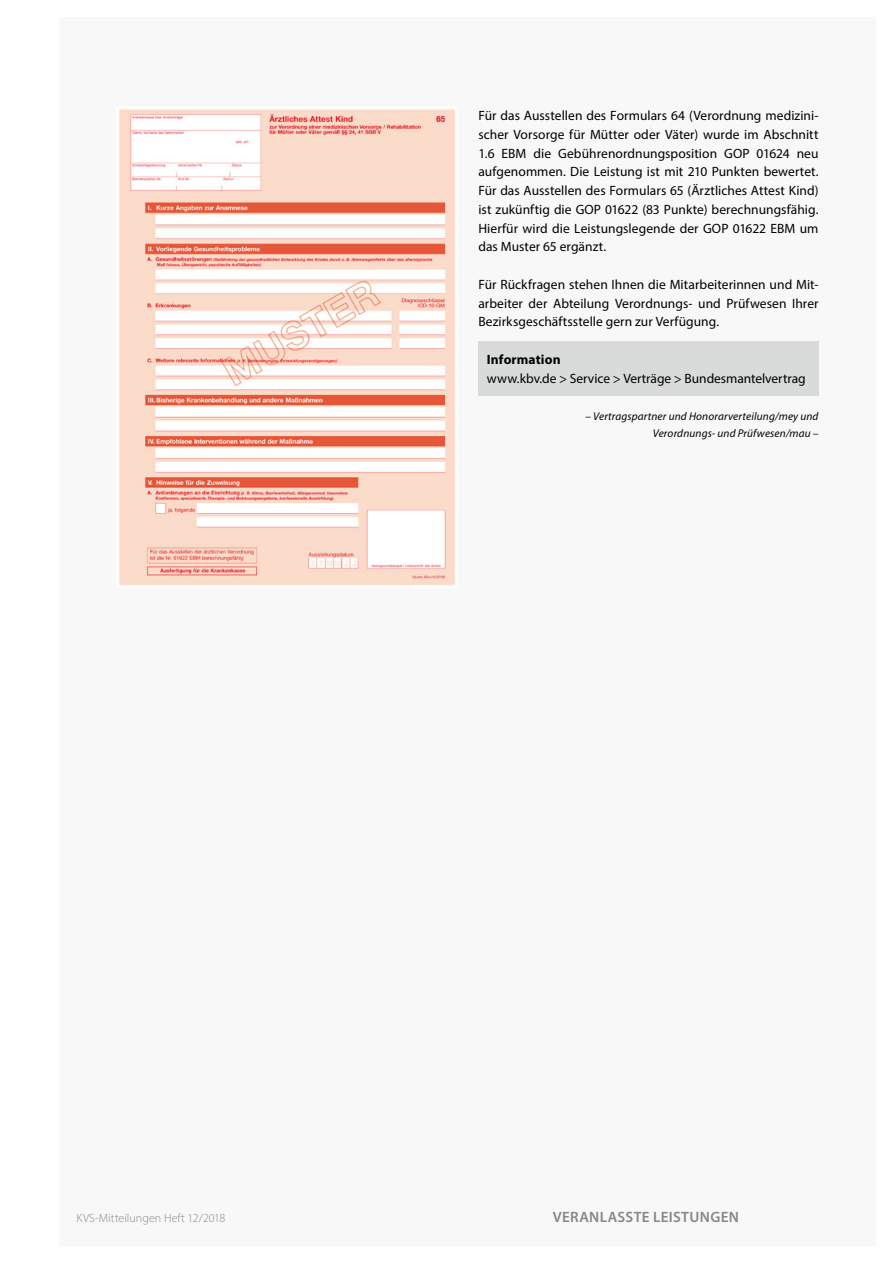
<style>
.page{position:relative;width:893px;height:1263px;background:#fff}
.page>*{position:absolute;margin:0;border:0;box-sizing:border-box;transform-origin:0 0}
.t1{font:600 15px "Myriad Pro";letter-spacing:.025em;color:#868786}
.t2{font:13.5px/18.8px "Myriad Pro";letter-spacing:.005em;color:#000;text-align:justify}
.t3{font:700 13.5px "Myriad Pro";letter-spacing:.01em;color:#000}
.t4{font:300 12px "Myriad Pro";letter-spacing:.005em;color:#868786}
.t5{font:italic 11.25px/16.5px "Myriad Pro";letter-spacing:.015em;color:#000;text-align:right}
</style>
<div class="page">
<div style="left:60px;top:17px;width:816px;height:1229px;background:#f8f8f8"></div>
<div style="left:478px;top:341px;width:341px;height:54px;background:#d9dada"></div>
<img style="left:119px;top:109px;width:336px;height:476px">
<p class="t2" style="left:478px;top:106px;width:342px">Für das Ausstellen des Formulars 64 (Verordnung medizini&shy;scher Vorsorge für Mütter oder Väter) wurde im Abschnitt 1.6 EBM die Gebührenordnungsposition GOP 01624 neu aufgenommen. Die Leistung ist mit 210 Punkten bewertet.<br>Für das Ausstellen des Formulars 65 (Ärztliches Attest Kind) ist zukünftig die GOP 01622 (83 Punkte) berechnungsfähig.<br>Hierfür wird die Leistungslegende der GOP 01622 EBM um das Muster 65 ergänzt.</p>
<p class="t2" style="left:478px;top:275px;width:342px">Für Rückfragen stehen Ihnen die Mitarbeiterinnen und Mit&shy;arbeiter der Abteilung Verordnungs- und Prüfwesen Ihrer Bezirksgeschäftsstelle gern zur Verfügung.</p>
<p class="t3" style="left:487px;top:350px;width:75px">Information</p>
<p class="t2" style="left:487px;top:368px;width:320px">www.kbv.de &gt; Service &gt; Verträge &gt; Bundesmantelvertrag</p>
<p class="t5" style="left:585px;top:408px;width:235px">– Vertragspartner und Honorarverteilung/mey und<br>Verordnungs- und Prüfwesen/mau –</p>
<p class="t4" style="left:77px;top:1211px;width:150px">KVS-Mitteilungen Heft 12/2018</p>
<p class="t1" style="left:553px;top:1208px;width:188px">VERANLASSTE LEISTUNGEN</p>
</div>
